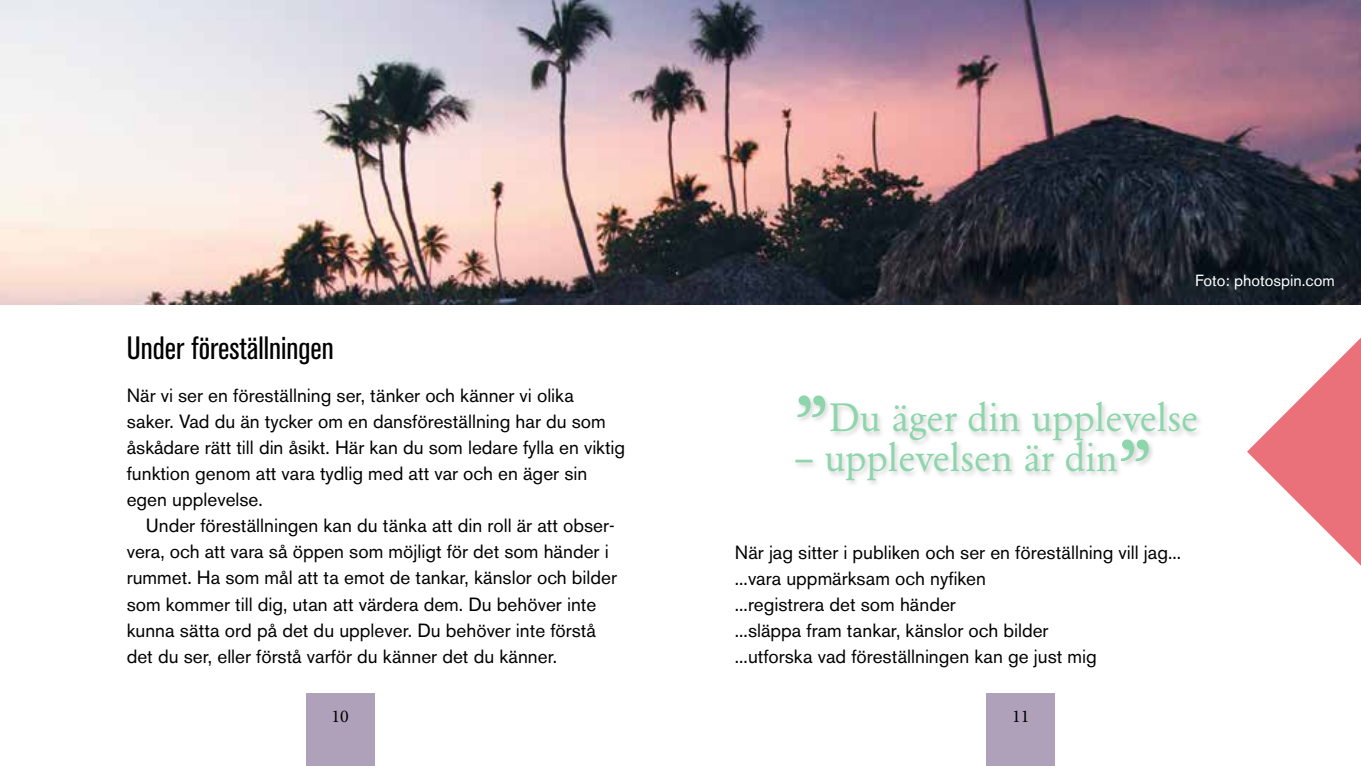
<style>
.page{position:relative;width:1361px;height:766px;background:#fff}
.page>*{position:absolute;margin:0;border:0;box-sizing:border-box;transform-origin:0 0}
.t1{font:39px "Garamond BE Pro";color:#8dd6ac}
.t2{font:condensed 32px "Akzidenz Grotesk BE";color:#000}
.t3{font:19px/26px "Akzidenz Grotesk BE";color:#000}
.t4{font:18px "Minion Pro";color:#000}
.t5{font:16px "Akzidenz Grotesk BE";color:#fff}
.s1{font-size:83px}
</style>
<div class="page">
<div style="left:986px;top:693px;width:69px;height:72px;background:#b0a1bb"></div>
<div style="left:306px;top:693px;width:68px;height:72px;background:#b0a1bb"></div>
<div style="left:793px;top:393px;width:410px;height:94px;background:#000;opacity:.18"></div>
<svg style="left:1247px;top:338px;width:114px;height:227px"></svg>
<img style="left:0;top:0;width:1361px;height:304px">
<h2 class="t2" style="left:127px;top:330px;width:208px">Under föreställningen</h2>
<p class="t3" style="left:127px;top:382px;width:500px">När vi ser en föreställning ser, tänker och känner vi olika saker. Vad du än tycker om en dansföreställning har du som åskådare rätt till din åsikt. Här kan du som ledare fylla en viktig funktion genom att vara tydlig med att var och en äger sin egen upplevelse.</p>
<p class="t3" style="left:127px;top:512px;width:492px;text-indent:19px">Under föreställningen kan du tänka att din roll är att obser&shy;vera, och att vara så öppen som möjligt för det som händer i rummet. Ha som mål att ta emot de tankar, känslor och bilder som kommer till dig, utan att värdera dem. Du behöver inte kunna sätta ord på det du upplever. Du behöver inte förstå det du ser, eller förstå varför du känner det du känner.</p>
<p class="t5" style="left:1195px;top:270px;width:141px">Foto: photospin.com</p>
<h1 class="t1" style="left:794px;top:392px;width:405px"><span class="s1">”</span>Du äger din upplevelse</h1>
<h1 class="t1" style="left:794px;top:432px;width:359px">– upplevelsen är din<span class="s1">”</span></h1>
<p class="t3" style="left:735px;top:538px;width:448px">När jag sitter i publiken och ser en föreställning vill jag... ...vara uppmärksam och nyfiken<br>...registrera det som händer<br>...släppa fram tankar, känslor och bilder<br>...utforska vad föreställningen kan ge just mig</p>
<p class="t4" style="left:332px;top:704px;width:19px">10</p>
<p class="t4" style="left:1012px;top:704px;width:19px">11</p>
</div>
